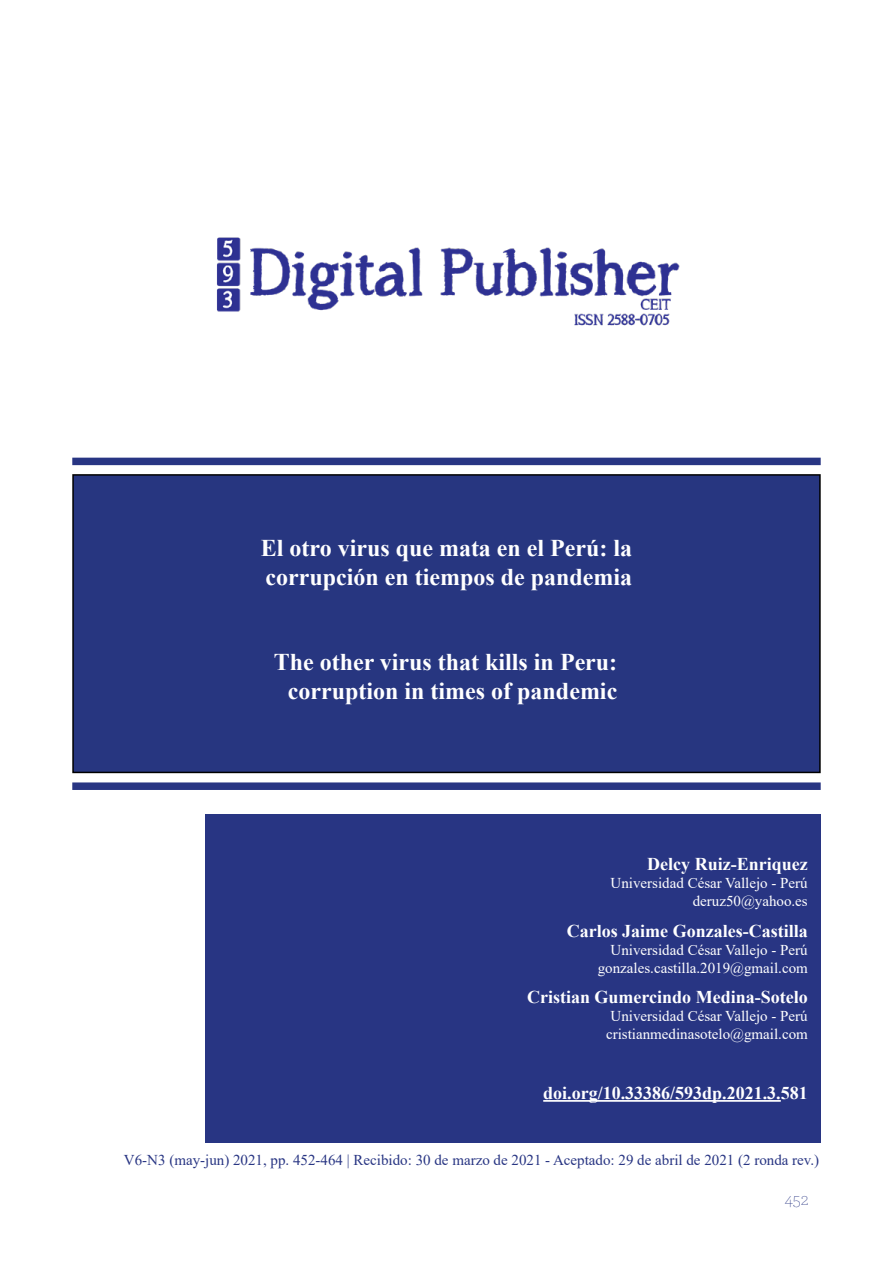
<style>
.page{position:relative;width:893px;height:1263px;background:#fff}
.page>*{position:absolute;margin:0;border:0;box-sizing:border-box;transform-origin:0 0}
.t1{font:700 24px/28.8px "Times New Roman";color:#fff}
.t2{font:700 18px "Times New Roman";color:#fff}
.t3{font:200 18px "Archer";color:#283583}
.t4{font:15px/18px "Times New Roman";color:#fff;text-align:right}
.t5{font:15px "Times New Roman";color:#283583}
</style>
<div class="page">
<img style="left:217px;top:237px;width:463px;height:89px">
<div style="left:72px;top:458px;width:749px;height:7px;background:#283583"></div>
<div style="left:72px;top:782px;width:749px;height:8px;background:#283583"></div>
<div style="left:73px;top:475px;width:747px;height:297px;background:#273680"></div>
<div style="left:72px;top:474px;width:749px;height:299px;border:2px solid #000"></div>
<div style="left:205px;top:814px;width:615px;height:329px;background:#283583"></div>
<hr style="left:543px;top:1100px;width:238px;height:2px;background:#fff">
<h1 class="t1" style="left:261px;top:533px;width:373px">El otro virus que mata en el Perú: la corrupción en tiempos de pandemia</h1>
<h1 class="t1" style="left:274px;top:646px;width:345px;text-align:center">The other virus that kills in Peru: corruption in times of pandemic</h1>
<p class="t2" style="left:647px;top:851px;width:162px">Delcy Ruiz-Enriquez</p>
<p class="t4" style="left:611px;top:874px;width:199px">Universidad César Vallejo - Perú deruz50@yahoo.es</p>
<p class="t2" style="left:567px;top:917px;width:242px">Carlos Jaime Gonzales-Castilla</p>
<p class="t4" style="left:598px;top:940px;width:212px">Universidad César Vallejo - Perú gonzales.castilla.2019@gmail.com</p>
<p class="t2" style="left:527px;top:984px;width:282px">Cristian Gumercindo Medina-Sotelo</p>
<p class="t4" style="left:606px;top:1006px;width:203px;text-align:center">Universidad César Vallejo - Perú cristianmedinasotelo@gmail.com</p>
<p class="t2" style="left:543px;top:1080px;width:266px">doi.org/10.33386/593dp.2021.3.581</p>
<p class="t5" style="left:124px;top:1149px;width:697px">V6-N3 (may-jun) 2021, pp. 452-464 | Recibido: 30 de marzo de 2021 - Aceptado: 29 de abril de 2021 (2 ronda rev.)</p>
<p class="t3" style="left:785px;top:1188px;width:26px">452</p>
</div>
